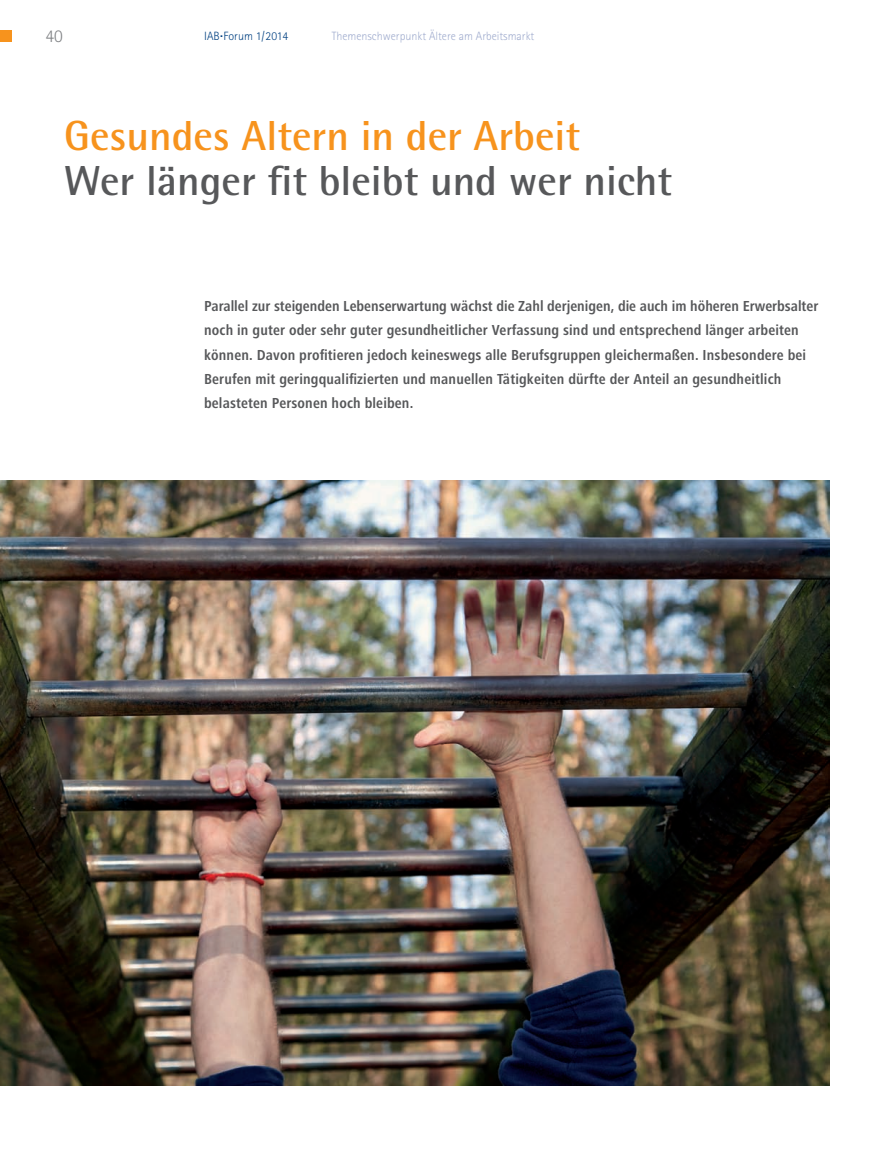
<style>
.page{position:relative;width:893px;height:1149px;background:#fff}
.page>*{position:absolute;margin:0;border:0;box-sizing:border-box;transform-origin:0 0}
.t1{font:700 42px "Rotis Semi Sans";color:#57585a}
.t2{font:700 42px "Rotis Semi Sans";color:#f7931d}
.t3{font:300 18px "Rotis Sans Serif";color:#808285}
.t4{font:700 condensed 15px/24.2px "Frutiger Next LT";letter-spacing:.01em;color:#57585a}
.t5{font:300 12px "Rotis Sans Serif";color:#a0acce}
.t6{font:300 12px "Rotis Sans Serif";color:#014081}
</style>
<div class="page">
<div style="left:0;top:30px;width:12px;height:12px;background:#f7931d"></div>
<img style="left:0;top:480px;width:829px;height:604px">
<p class="t3" style="left:45px;top:29px;width:19px">40</p>
<p class="t6" style="left:204px;top:32px;width:86px">IAB <sup>.</sup> Forum 1/2014</p>
<p class="t5" style="left:332px;top:32px;width:204px">Themenschwerpunkt Ältere am Arbeitsmarkt</p>
<h1 class="t2" style="left:64px;top:120px;width:517px">Gesundes Altern in der Arbeit</h1>
<h1 class="t1" style="left:64px;top:165px;width:609px">Wer länger fit bleibt und wer nicht</h1>
<p class="t4" style="left:204px;top:295px;width:616px">Parallel zur steigenden Lebenserwartung wächst die Zahl derjenigen, die auch im höheren Erwerbsalter noch in guter oder sehr guter gesundheitlicher Verfassung sind und entsprechend länger arbeiten können. Davon profitieren jedoch keineswegs alle Berufsgruppen gleichermaßen. Insbesondere bei Berufen mit geringqualifizierten und manuellen Tätigkeiten dürfte der Anteil an gesundheitlich belasteten Personen hoch bleiben.</p>
</div>
